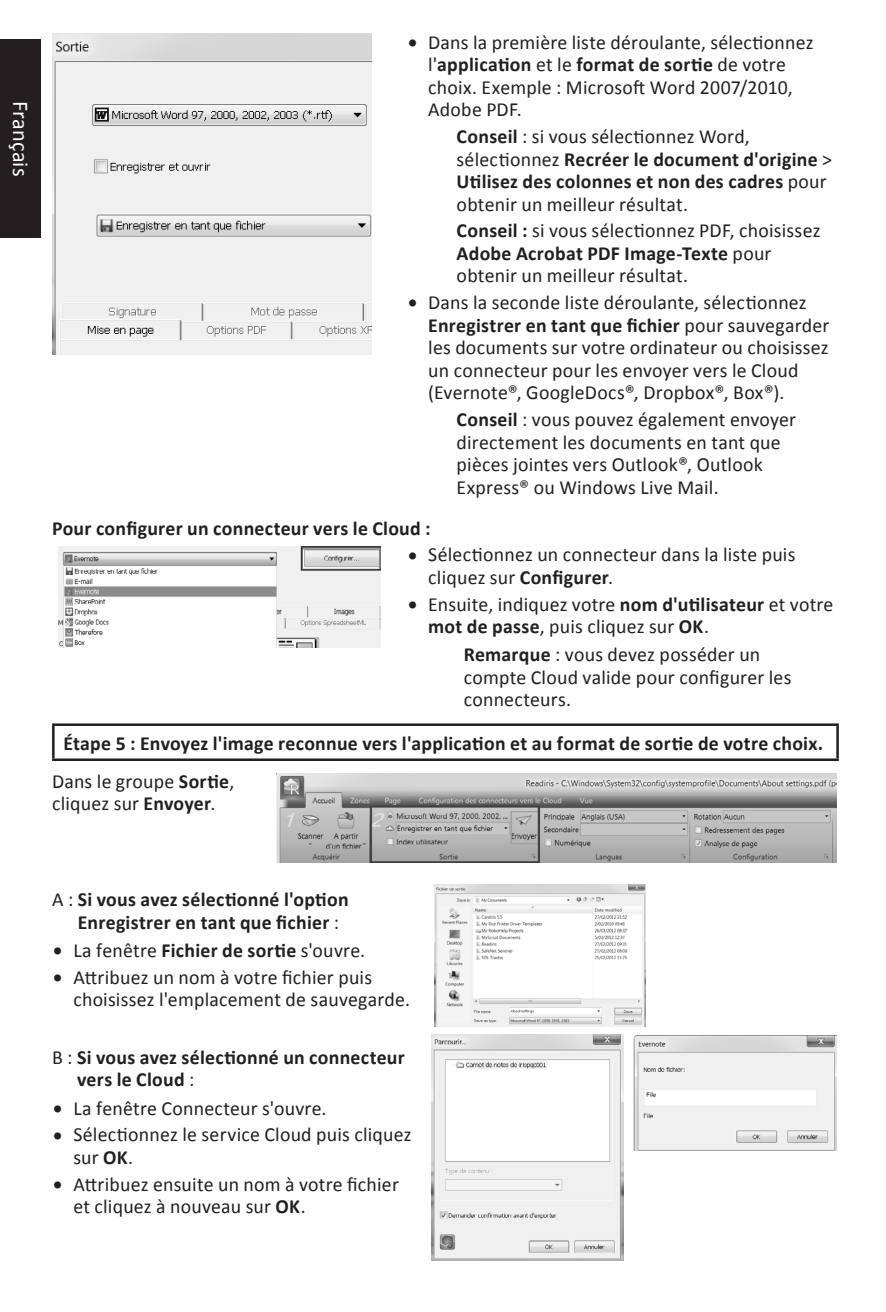
<style>
.page{position:relative;width:886px;height:1312px;background:#fff}
.page>*{position:absolute;margin:0;border:0;box-sizing:border-box;transform-origin:0 0}
.t1{font:22.5px "Calibri";letter-spacing:.005em;color:#fff}
.t2{font:20px/22.5px "Calibri";letter-spacing:.01em;color:#231f20}
.t3{font:700 20px/22.5px "Calibri";letter-spacing:.015em;color:#231f20}
.s1{font-size:22.5px}
.s2{font-weight:700}
.s3{font-weight:400}
</style>
<div class="page">
<div style="left:0;top:39px;width:41px;height:198px;background:#231f20"></div>
<img style="left:52px;top:34px;width:320px;height:320px">
<img style="left:58px;top:546px;width:322px;height:101px">
<hr style="left:52px;top:723px;width:787px;height:2px;background:#231f20">
<hr style="left:52px;top:725px;width:3px;height:33px;background:#231f20">
<hr style="left:836px;top:725px;width:3px;height:33px;background:#231f20">
<hr style="left:52px;top:758px;width:787px;height:2px;background:#231f20">
<img style="left:277px;top:773px;width:559px;height:89px">
<img style="left:434px;top:884px;width:211px;height:141px">
<img style="left:431px;top:1034px;width:192px;height:225px">
<img style="left:634px;top:1035px;width:202px;height:114px">
<p class="t1" style="left:35px;top:101px;width:77px;rotate:90deg">Français</p>
<p class="t2" style="left:428px;top:30px;width:387px;text-indent:-21px"><span class="s1">•</span> Dans la première liste déroulante, sélectionnez l'<span class="s2">application</span> et le <span class="s2">format de sortie</span> de votre choix. Exemple : Microsoft Word 2007/2010, Adobe PDF.</p>
<p class="t2" style="left:457px;top:124px;width:377px"><span class="s2">Conseil</span> : si vous sélectionnez Word, sélectionnez <span class="s2">Recréer le document d'origine</span> &gt; <span class="s2">Utilisez des colonnes et non des cadres</span> pour obtenir un meilleur résultat.</p>
<p class="t2" style="left:457px;top:218px;width:365px"><span class="s2">Conseil :</span> si vous sélectionnez PDF, choisissez<br><span class="s2">Adobe Acrobat PDF Image-Texte</span> pour obtenir un meilleur résultat.</p>
<p class="t2" style="left:428px;top:290px;width:403px;text-indent:-21px"><span class="s1">•</span> Dans la seconde liste déroulante, sélectionnez <span class="s2">Enregistrer en tant que fichier</span> pour sauvegarder les documents sur votre ordinateur ou choisissez un connecteur pour les envoyer vers le Cloud (Evernote®, GoogleDocs®, Dropbox®, Box®).</p>
<p class="t2" style="left:457px;top:407px;width:341px"><span class="s2">Conseil</span> : vous pouvez également envoyer directement les documents en tant que pièces jointes vers Outlook®, Outlook Express® ou Windows Live Mail.</p>
<p class="t3" style="left:52px;top:516px;width:380px">Pour configurer un connecteur vers le Cloud :</p>
<p class="t2" style="left:428px;top:542px;width:369px;text-indent:-21px"><span class="s1">•</span> Sélectionnez un connecteur dans la liste puis cliquez sur <span class="s2">Configurer</span>.</p>
<p class="t2" style="left:428px;top:591px;width:407px;text-indent:-21px"><span class="s1">•</span> Ensuite, indiquez votre <span class="s2">nom d'utilisateur</span> et votre <span class="s2">mot de passe</span>, puis cliquez sur <span class="s2">OK</span>.</p>
<p class="t2" style="left:464px;top:642px;width:329px"><span class="s2">Remarque</span> : vous devez posséder un compte Cloud valide pour configurer les connecteurs.</p>
<p class="t3" style="left:52px;top:723px;width:773px;line-height:38px;text-indent:11px">Étape 5 : Envoyez l'image reconnue vers l'application et au format de sortie de votre choix.<br><span class="s3">Dans le groupe</span> Sortie<span class="s3">,</span></p>
<p class="t2" style="left:52px;top:791px;width:165px">cliquez sur <span class="s2">Envoyer</span>.</p>
<p class="t3" style="left:78px;top:887px;width:272px;text-indent:-26px"><span class="s3">A :</span> Si vous avez sélectionné l'option<br>Enregistrer en tant que fichier <span class="s3">:</span></p>
<p class="t2" style="left:52px;top:937px;width:315px"><span class="s1">•</span> La fenêtre <span class="s2">Fichier de sortie</span> s'ouvre.</p>
<p class="t2" style="left:73px;top:964px;width:338px;text-indent:-21px"><span class="s1">•</span> Attribuez un nom à votre fichier puis choisissez l'emplacement de sauvegarde.</p>
<p class="t3" style="left:77px;top:1044px;width:329px;text-indent:-25px"><span class="s3">B :</span> Si vous avez sélectionné un connecteur vers le Cloud <span class="s3">:</span></p>
<p class="t2" style="left:52px;top:1095px;width:276px"><span class="s1">•</span> La fenêtre Connecteur s'ouvre.</p>
<p class="t2" style="left:73px;top:1122px;width:340px;text-indent:-21px"><span class="s1">•</span> Sélectionnez le service Cloud puis cliquez sur <span class="s2">OK</span>.</p>
<p class="t2" style="left:73px;top:1171px;width:327px;text-indent:-21px"><span class="s1">•</span> Attribuez ensuite un nom à votre fichier et cliquez à nouveau sur <span class="s2">OK</span>.</p>
</div>
